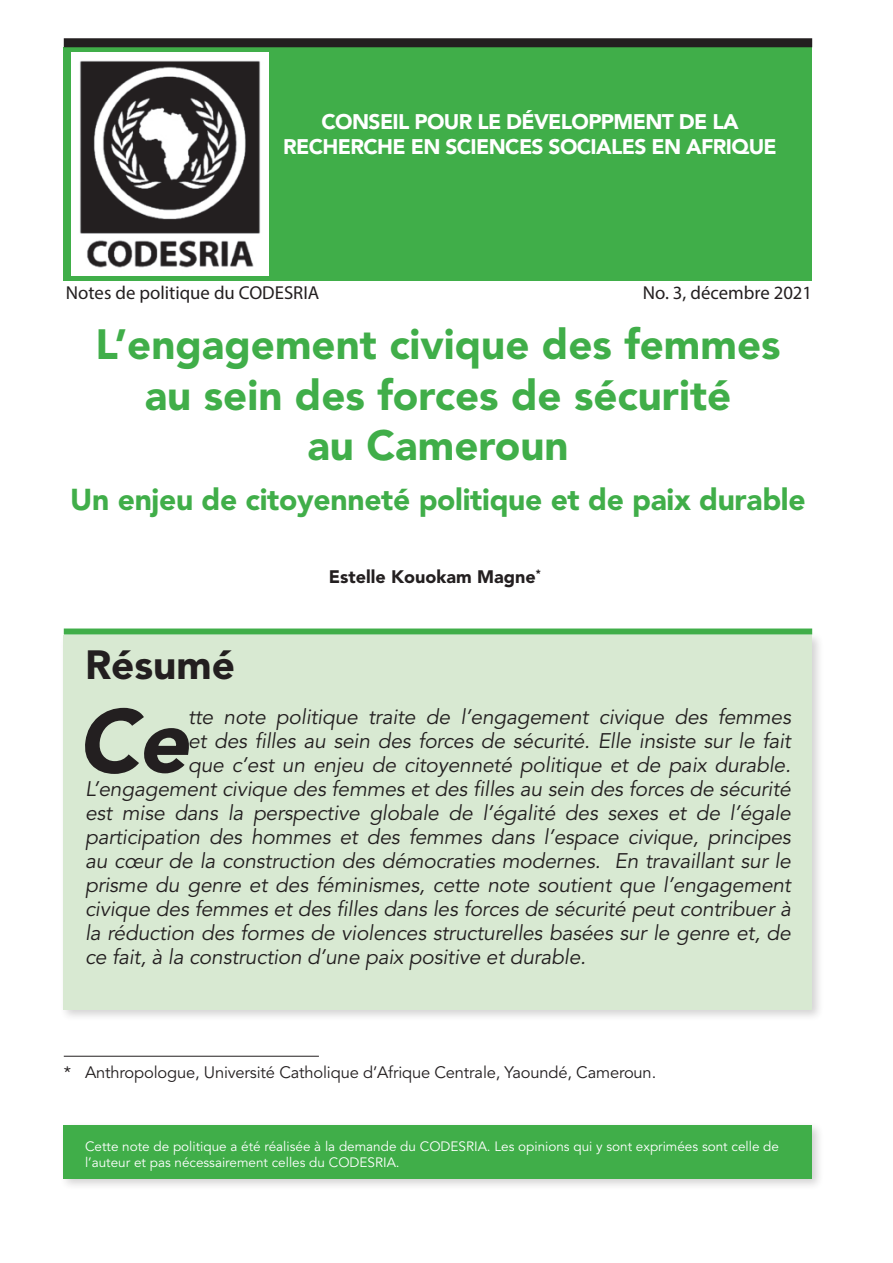
<style>
.page{position:relative;width:893px;height:1263px;background:#fff}
.page>*{position:absolute;margin:0;border:0;box-sizing:border-box;transform-origin:0 0}
.Résumé{font:italic 900 88.8px "Avenir LT Std";color:#231f20}
.Titre_général{font:900 42px/50.4px "Avenir LT Std";color:#40ae49;text-align:center}
.Titre_résumé{font:900 40.5px "Avenir LT Std";color:#231f20}
.Titre_général-2{font:900 30px "Avenir LT Std";letter-spacing:-.01em;color:#40ae49}
.Résumé-2{font:italic 21px "Avenir LT Std";letter-spacing:-.01em;color:#231f20}
.t1{font:900 21px/25.2px "Avenir LT Std";letter-spacing:-.03em;color:#fff;text-align:center}
.t2{font:18.75px "Myriad Pro";color:#231f20}
.Titre_général-3{font:900 18px "Avenir LT Std";color:#231f20}
.Note{font:16.5px "Avenir LT Std";letter-spacing:-.01em;color:#231f20}
.Note-2{font:13.5px/16.2px "Avenir LT Std";color:#fff}
</style>
<div class="page">
<div style="left:60px;top:631px;width:765px;height:391px;background:#231f20;opacity:.2"></div>
<div style="left:64px;top:635px;width:748px;height:374px;background:#d8e9d2"></div>
<div style="left:64px;top:628px;width:748px;height:6px;background:#40ae49"></div>
<div style="left:64px;top:48px;width:748px;height:233px;background:#40ae49"></div>
<div style="left:64px;top:38px;width:748px;height:9px;background:#231f20"></div>
<img style="left:71px;top:53px;width:198px;height:223px">
<hr style="left:64px;top:1056px;width:255px;height:1px;background:#231f20">
<div style="left:60px;top:1121px;width:765px;height:70px;background:#231f20;opacity:.2"></div>
<div style="left:64px;top:1125px;width:748px;height:54px;background:#40ae49"></div>
<p class="t1" style="left:283px;top:109px;width:495px">CONSEIL POUR LE DÉVELOPPMENT DE LA<br>RECHERCHE EN SCIENCES SOCIALES EN AFRIQUE</p>
<p class="t2" style="left:66px;top:281px;width:255px">Notes de politique du CODESRIA</p>
<p class="t2" style="left:643px;top:281px;width:171px">No. 3, décembre 2021</p>
<p class="Titre_général" style="left:95px;top:319px;width:687px">L’engagement civique des femmes au sein des forces de sécurité<br>au Cameroun</p>
<p class="Titre_général-2" style="left:70px;top:482px;width:737px">Un enjeu de citoyenneté politique et de paix durable</p>
<p class="Titre_général-3" style="left:329px;top:566px;width:214px">Estelle Kouokam Magne<sup>*</sup></p>
<p class="Titre_résumé" style="left:85px;top:640px;width:151px">Résumé</p>
<p class="Résumé" style="left:78px;top:688px;width:112px">Ce</p>
<p class="Résumé-2" style="left:188px;top:705px;width:604px">tte note politique traite de l’engagement civique des femmes</p>
<p class="Résumé-2" style="left:188px;top:729px;width:604px">et des filles au sein des forces de sécurité. Elle insiste sur le fait</p>
<p class="Résumé-2" style="left:188px;top:753px;width:604px">que c’est un enjeu de citoyenneté politique et de paix durable.</p>
<p class="Résumé-2" style="left:85px;top:777px;width:707px">L’engagement civique des femmes et des filles au sein des forces de sécurité</p>
<p class="Résumé-2" style="left:85px;top:801px;width:707px">est mise dans la perspective globale de l’égalité des sexes et de l’égale</p>
<p class="Résumé-2" style="left:85px;top:825px;width:707px">participation des hommes et des femmes dans l’espace civique, principes</p>
<p class="Résumé-2" style="left:85px;top:849px;width:707px">au cœur de la construction des démocraties modernes. En travaillant sur le</p>
<p class="Résumé-2" style="left:85px;top:873px;width:707px">prisme du genre et des féminismes, cette note soutient que l’engagement</p>
<p class="Résumé-2" style="left:85px;top:897px;width:707px">civique des femmes et des filles dans les forces de sécurité peut contribuer à</p>
<p class="Résumé-2" style="left:85px;top:921px;width:707px">la réduction des formes de violences structurelles basées sur le genre et, de</p>
<p class="Résumé-2" style="left:85px;top:945px;width:502px">ce fait, à la construction d’une paix positive et durable.</p>
<p class="Note" style="left:64px;top:1063px;width:594px">* Anthropologue, Université Catholique d’Afrique Centrale, Yaoundé, Cameroun.</p>
<p class="Note-2" style="left:85px;top:1138px;width:695px">Cette note de politique a été réalisée à la demande du CODESRIA. Les opinions qui y sont exprimées sont celle de l’auteur et pas nécessairement celles du CODESRIA.</p>
</div>
